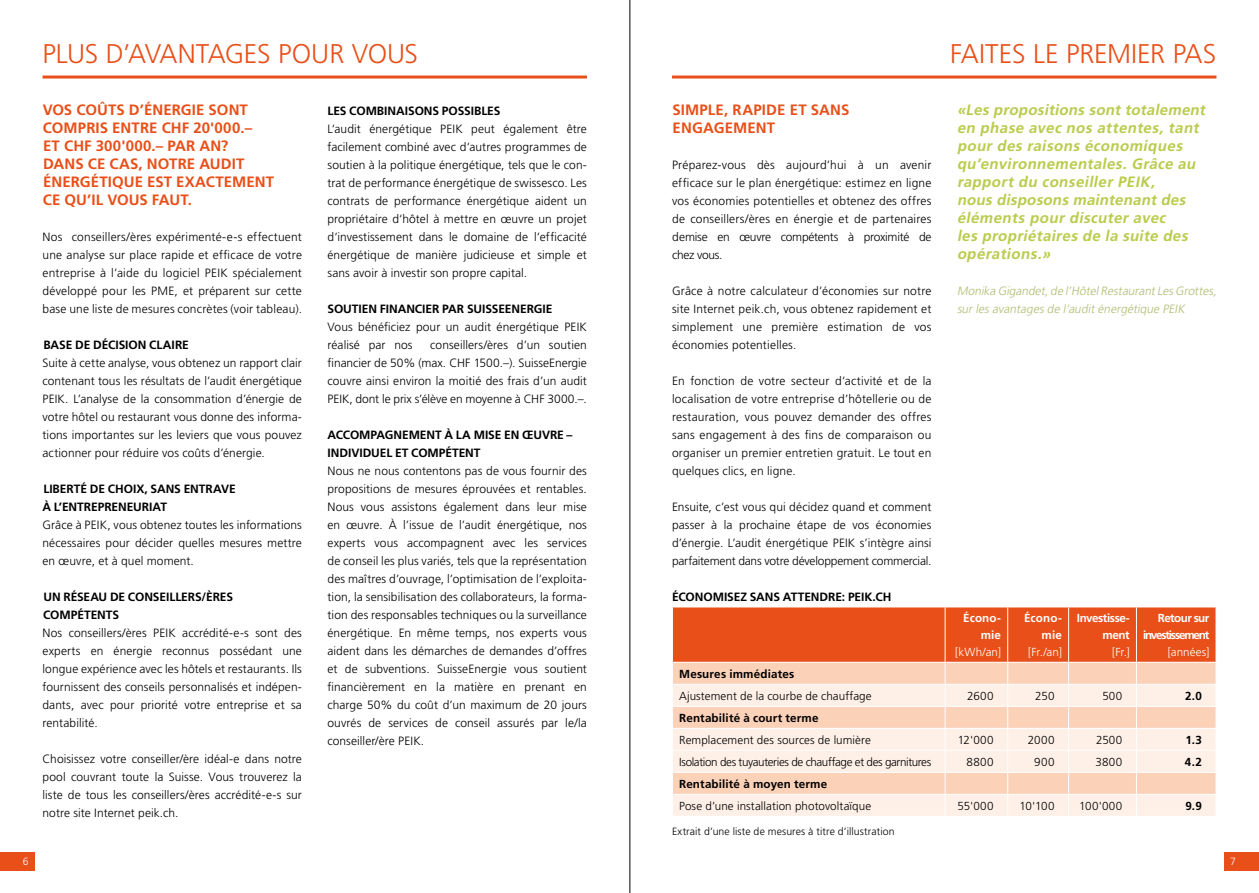
<style>
.page{position:relative;width:1259px;height:893px;background:#fff}
.page>*{position:absolute;margin:0;border:0;box-sizing:border-box;transform-origin:0 0}
.t1{font:300 27px "Frutiger LT Std";letter-spacing:-.01em;color:#e94f18}
.t2{font:italic 700 15px/18px "Frutiger LT Std";color:#bacb4c}
.t3{font:700 15px/18px "Frutiger LT Std";letter-spacing:.005em;color:#e94f18}
.t4{font:300 12px/18px "Frutiger LT Std";letter-spacing:.01em;color:#000;text-align:justify}
.t5{font:700 12px/18px "Frutiger LT Std";letter-spacing:-.005em;color:#000}
.t6{font:italic 300 12px/18px "Frutiger LT Std";color:#b1bd73}
.t7{font:300 11.7px "Frutiger LT Std";letter-spacing:.005em;color:#000}
.t8{font:700 11.7px "Frutiger LT Std";letter-spacing:.01em;color:#000}
.t9{font:300 11.7px "Frutiger LT Std";letter-spacing:-.03em;color:#000}
.t10{font:300 11.7px "Frutiger LT Std";letter-spacing:.005em;color:#fff}
.t11{font:700 11.7px/16.6px "Frutiger LT Std";letter-spacing:-.095em;color:#fff;text-align:right}
.t12{font:700 11.7px/16.6px "Frutiger LT Std";letter-spacing:.015em;color:#fff;text-align:right}
.t13{font:700 11.7px/16.6px "Frutiger LT Std";letter-spacing:-.045em;color:#fff;text-align:right}
.t14{font:300 10.5px "Frutiger LT Std";letter-spacing:.01em;color:#000}
.t15{font:300 10.5px "Frutiger LT Std";color:#fff}
</style>
<div class="page">
<hr style="left:672px;top:76px;width:544px;height:3px;background:#e94f18">
<hr style="left:43px;top:76px;width:544px;height:3px;background:#e94f18">
<div style="left:0;top:853px;width:34px;height:18px;background:#e94f18"></div>
<svg style="left:672px;top:607px;width:544px;height:209px;background:#f7bfa6"></svg>
<div style="left:1225px;top:853px;width:34px;height:18px;background:#e94f18"></div>
<hr style="left:629px;top:0;width:1px;height:893px;background:#000">
<h1 class="t1" style="left:43px;top:38px;width:377px">PLUS D’AVANTAGES POUR VOUS</h1>
<h1 class="t1" style="left:950px;top:38px;width:268px">FAITES LE PREMIER PAS</h1>
<p class="t3" style="left:43px;top:100px;width:233px">VOS COÛTS D’ÉNERGIE SONT<br>COMPRIS ENTRE CHF 20'000.–<br>ET CHF 300'000.– PAR AN?<br>DANS CE CAS, NOTRE AUDIT<br>ÉNERGÉTIQUE EST EXACTEMENT<br>CE QU’IL VOUS FAUT.</p>
<p class="t4" style="left:43px;top:228px;width:261px">Nos conseillers/ères expérimenté-e-s effectuent une analyse sur place rapide et efficace de votre entreprise à l’aide du logiciel PEIK spécialement développé pour les PME, et préparent sur cette base une liste de mesures concrètes (voir tableau).</p>
<p class="t5" style="left:43px;top:335px;width:147px">BASE DE DÉCISION CLAIRE</p>
<p class="t4" style="left:43px;top:354px;width:261px">Suite à cette analyse, vous obtenez un rapport clair contenant tous les résultats de l’audit énergétique PEIK. L’analyse de la consommation d’énergie de votre hôtel ou restaurant vous donne des informa&shy;tions importantes sur les leviers que vous pouvez actionner pour réduire vos coûts d’énergie.</p>
<p class="t5" style="left:43px;top:479px;width:195px">LIBERTÉ DE CHOIX, SANS ENTRAVE<br>À L’ENTREPRENEURIAT</p>
<p class="t4" style="left:43px;top:516px;width:261px">Grâce à PEIK, vous obtenez toutes les informations nécessaires pour décider quelles mesures mettre en œuvre, et à quel moment.</p>
<p class="t5" style="left:43px;top:587px;width:191px">UN RÉSEAU DE CONSEILLERS/ÈRES<br>COMPÉTENTS</p>
<p class="t4" style="left:43px;top:624px;width:261px">Nos conseillers/ères PEIK accrédité-e-s sont des experts en énergie reconnus possédant une longue expérience avec les hôtels et restaurants. Ils fournissent des conseils personnalisés et indépen&shy;dants, avec pour priorité votre entreprise et sa rentabilité.</p>
<p class="t4" style="left:43px;top:750px;width:261px">Choisissez votre conseiller/ère idéal-e dans notre pool couvrant toute la Suisse. Vous trouverez la liste de tous les conseillers/ères accrédité-e-s sur notre site Internet peik.ch.</p>
<p class="t15" style="left:23px;top:855px;width:7px">6</p>
<p class="t5" style="left:327px;top:101px;width:174px">LES COMBINAISONS POSSIBLES</p>
<p class="t4" style="left:327px;top:120px;width:261px">L‘audit énergétique PEIK peut également être facilement combiné avec d‘autres programmes de soutien à la politique énergétique, tels que le con&shy;trat de performance énergétique de swissesco. Les contrats de performance énergétique aident un propriétaire d‘hôtel à mettre en œuvre un projet d‘investissement dans le domaine de l‘efficacité énergétique de manière judicieuse et simple et sans avoir à investir son propre capital.</p>
<p class="t5" style="left:327px;top:299px;width:226px">SOUTIEN FINANCIER PAR SUISSEENERGIE</p>
<p class="t4" style="left:327px;top:318px;width:261px">Vous bénéficiez pour un audit énergétique PEIK réalisé par nos</p>
<p class="t4" style="left:327px;top:336px;width:261px;text-indent:103px">conseillers/ères d’un soutien financier de 50% (max. CHF 1500.–). SuisseEnergie couvre ainsi environ la moitié des frais d’un audit PEIK, dont le prix s’élève en moyenne à CHF 3000.–.</p>
<p class="t5" style="left:327px;top:425px;width:247px">ACCOMPAGNEMENT À LA MISE EN ŒUVRE –<br>INDIVIDUEL ET COMPÉTENT</p>
<p class="t4" style="left:327px;top:462px;width:261px">Nous ne nous contentons pas de vous fournir des propositions de mesures éprouvées et rentables.<br>Nous vous assistons également dans leur mise en œuvre. À l’issue de l’audit énergétique, nos experts vous accompagnent avec les services de conseil les plus variés, tels que la représentation des maîtres d’ouvrage, l’optimisation de l’exploita&shy;tion, la sensibilisation des collaborateurs, la forma&shy;tion des responsables techniques ou la surveillance énergétique. En même temps, nos experts vous aident dans les démarches de demandes d’offres et de subventions. SuisseEnergie vous soutient financièrement en la matière en prenant en charge 50% du coût d’un maximum de 20 jours ouvrés de services de conseil assurés par le/la conseiller/ère PEIK.</p>
<p class="t3" style="left:672px;top:100px;width:179px">SIMPLE, RAPIDE ET SANS<br>ENGAGEMENT</p>
<p class="t4" style="left:672px;top:156px;width:261px">Préparez-vous dès aujourd’hui à un avenir efficace sur le plan énergétique: estimez en ligne vos économies potentielles et obtenez des offres de conseillers/ères en énergie et de partenaires demise en œuvre compétents à proximité de chez vous.</p>
<p class="t4" style="left:672px;top:282px;width:261px">Grâce à notre calculateur d’économies sur notre site Internet peik.ch, vous obtenez rapidement et simplement une première estimation de vos économies potentielles.</p>
<p class="t4" style="left:672px;top:372px;width:261px">En fonction de votre secteur d’activité et de la localisation de votre entreprise d’hôtellerie ou de restauration, vous pouvez demander des offres sans engagement à des fins de comparaison ou organiser un premier entretien gratuit. Le tout en quelques clics, en ligne.</p>
<p class="t4" style="left:672px;top:498px;width:261px">Ensuite, c’est vous qui décidez quand et comment passer à la prochaine étape de vos économies d’énergie. L’audit énergétique PEIK s’intègre ainsi parfaitement dans votre développement commercial.</p>
<p class="t5" style="left:672px;top:587px;width:221px">ÉCONOMISEZ SANS ATTENDRE: PEIK.CH</p>
<p class="t2" style="left:957px;top:100px;width:253px">«Les propositions sont totalement en phase avec nos attentes, tant pour des raisons économiques qu’environnementales. Grâce au rapport du conseiller PEIK,<br>nous disposons maintenant des éléments pour discuter avec<br>les propriétaires de la suite des opérations.»</p>
<p class="t6" style="left:957px;top:282px;width:263px">Monika Gigandet,de l’HôtelRestaurantLesGrottes, sur les avantages de l’audit énergétique PEIK</p>
<p class="t12" style="left:963px;top:610px;width:39px">Écono&shy;mie</p>
<p class="t10" style="left:955px;top:645px;width:47px">[kWh/an]</p>
<p class="t12" style="left:1024px;top:610px;width:39px">Écono&shy;mie</p>
<p class="t10" style="left:1028px;top:645px;width:35px">[Fr./an]</p>
<p class="t13" style="left:1077px;top:610px;width:54px">Investisse&shy;ment</p>
<p class="t10" style="left:1112px;top:645px;width:19px">[Fr.]</p>
<p class="t11" style="left:1143px;top:610px;width:68px">Retour sur investissement</p>
<p class="t10" style="left:1168px;top:645px;width:43px">[années]</p>
<p class="t8" style="left:679px;top:667px;width:117px">Mesures immédiates</p>
<p class="t7" style="left:679px;top:689px;width:194px">Ajustement de la courbe de chauffage</p>
<p class="t7" style="left:967px;top:689px;width:28px">2600</p>
<p class="t7" style="left:1035px;top:689px;width:21px">250</p>
<p class="t7" style="left:1102px;top:689px;width:21px">500</p>
<p class="t8" style="left:1185px;top:689px;width:18px">2.0</p>
<p class="t8" style="left:679px;top:711px;width:141px">Rentabilité à court terme</p>
<p class="t7" style="left:679px;top:733px;width:193px">Remplacement des sources de lumière</p>
<p class="t7" style="left:957px;top:733px;width:37px">12'000</p>
<p class="t7" style="left:1028px;top:733px;width:28px">2000</p>
<p class="t7" style="left:1096px;top:733px;width:28px">2500</p>
<p class="t8" style="left:1185px;top:733px;width:18px">1.3</p>
<p class="t9" style="left:679px;top:755px;width:254px">Isolation des tuyauteries de chauffage et des garnitures</p>
<p class="t7" style="left:966px;top:755px;width:28px">8800</p>
<p class="t7" style="left:1034px;top:755px;width:22px">900</p>
<p class="t7" style="left:1095px;top:755px;width:28px">3800</p>
<p class="t8" style="left:1184px;top:755px;width:19px">4.2</p>
<p class="t8" style="left:679px;top:777px;width:150px">Rentabilité à moyen terme</p>
<p class="t7" style="left:679px;top:799px;width:194px">Pose d’une installation photovoltaïque</p>
<p class="t7" style="left:957px;top:799px;width:37px">55'000</p>
<p class="t7" style="left:1019px;top:799px;width:37px">10'100</p>
<p class="t7" style="left:1079px;top:799px;width:45px">100'000</p>
<p class="t8" style="left:1185px;top:799px;width:18px">9.9</p>
<p class="t14" style="left:672px;top:825px;width:224px">Extrait d’une liste de mesures à titre d’illustration</p>
<p class="t15" style="left:1230px;top:855px;width:7px">7</p>
</div>
